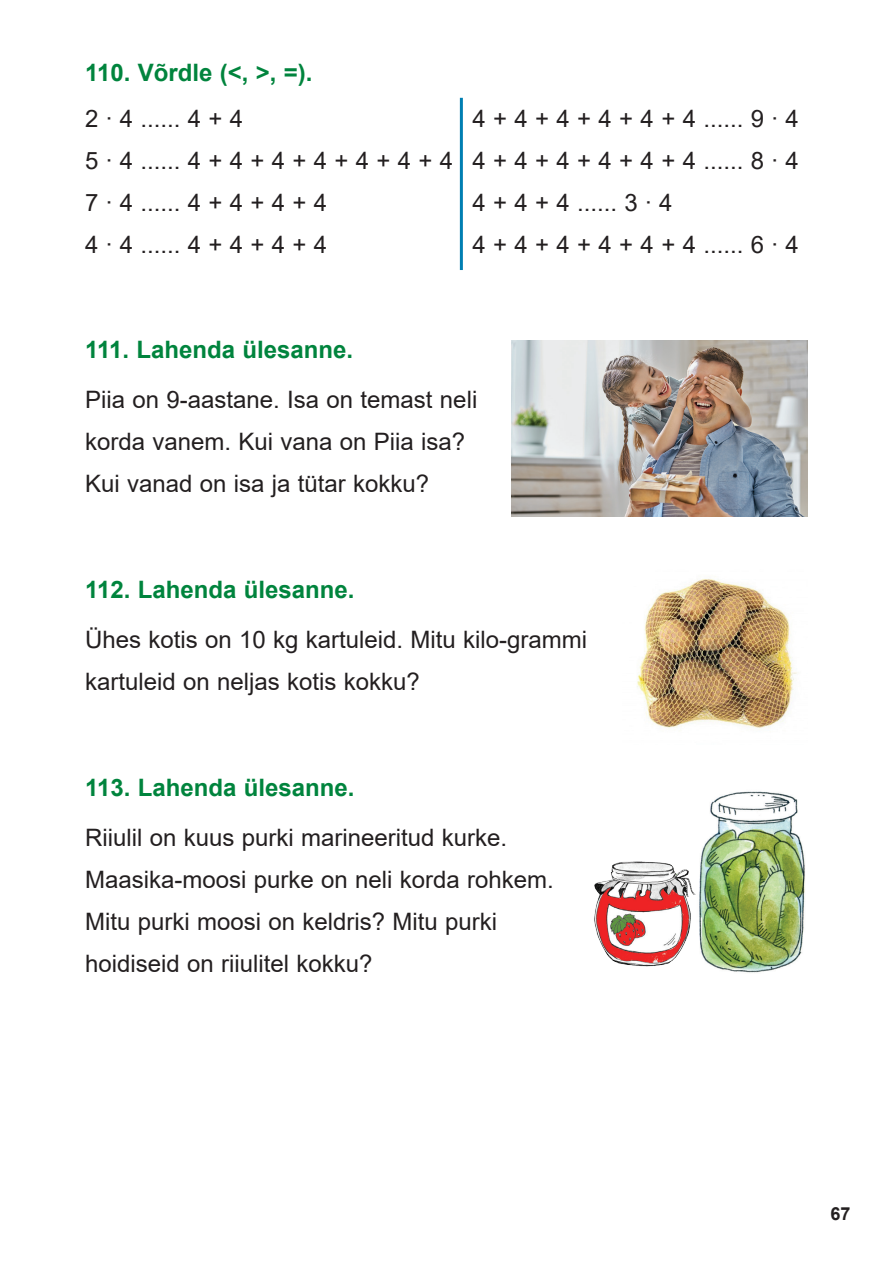
<style>
.page{position:relative;width:893px;height:1263px;background:#fff}
.page>*{position:absolute;margin:0;border:0;box-sizing:border-box;transform-origin:0 0}
.t1{font:24px/42px "Arial";color:#231f20}
.t2{font:700 24px "Arial";color:#00843d}
.t3{font:700 18px "Arial";color:#231f20}
</style>
<div class="page">
<hr style="left:460px;top:98px;width:3px;height:172px;background:#007fb2">
<img style="left:637px;top:579px;width:160px;height:149px">
<img style="left:511px;top:340px;width:297px;height:177px">
<img style="left:702px;top:791px;width:103px;height:182px">
<img style="left:594px;top:853px;width:108px;height:114px">
<p class="t2" style="left:85px;top:56px;width:229px">110. Võrdle (&lt;, &gt;, =).</p>
<p class="t1" style="left:85px;top:97px;width:370px">2 ∙ 4 ...... 4 + 4<br>5 ∙ 4 ...... 4 + 4 + 4 + 4 + 4 + 4 + 4<br>7 ∙ 4 ...... 4 + 4 + 4 + 4<br>4 ∙ 4 ...... 4 + 4 + 4 + 4</p>
<p class="t1" style="left:472px;top:97px;width:328px">4 + 4 + 4 + 4 + 4 + 4 ...... 9 ∙ 4<br>4 + 4 + 4 + 4 + 4 + 4 ...... 8 ∙ 4<br>4 + 4 + 4 ...... 3 ∙ 4<br>4 + 4 + 4 + 4 + 4 + 4 ...... 6 ∙ 4</p>
<p class="t2" style="left:85px;top:332px;width:270px">111. Lahenda ülesanne.</p>
<p class="t1" style="left:85px;top:379px;width:394px">Piia on 9-aastane. Isa on temast neli korda vanem. Kui vana on Piia isa?<br>Kui vanad on isa ja tütar kokku?</p>
<p class="t2" style="left:85px;top:572px;width:271px">112. Lahenda ülesanne.</p>
<p class="t1" style="left:85px;top:619px;width:504px">Ühes kotis on 10 kg kartuleid. Mitu kilo-grammi kartuleid on neljas kotis kokku?</p>
<p class="t2" style="left:85px;top:770px;width:271px">113. Lahenda ülesanne.</p>
<p class="t1" style="left:85px;top:817px;width:470px">Riiulil on kuus purki marineeritud kurke.<br>Maasika-moosi purke on neli korda rohkem.<br>Mitu purki moosi on keldris? Mitu purki hoidiseid on riiulitel kokku?</p>
<p class="t3" style="left:830px;top:1201px;width:22px">67</p>
</div>
